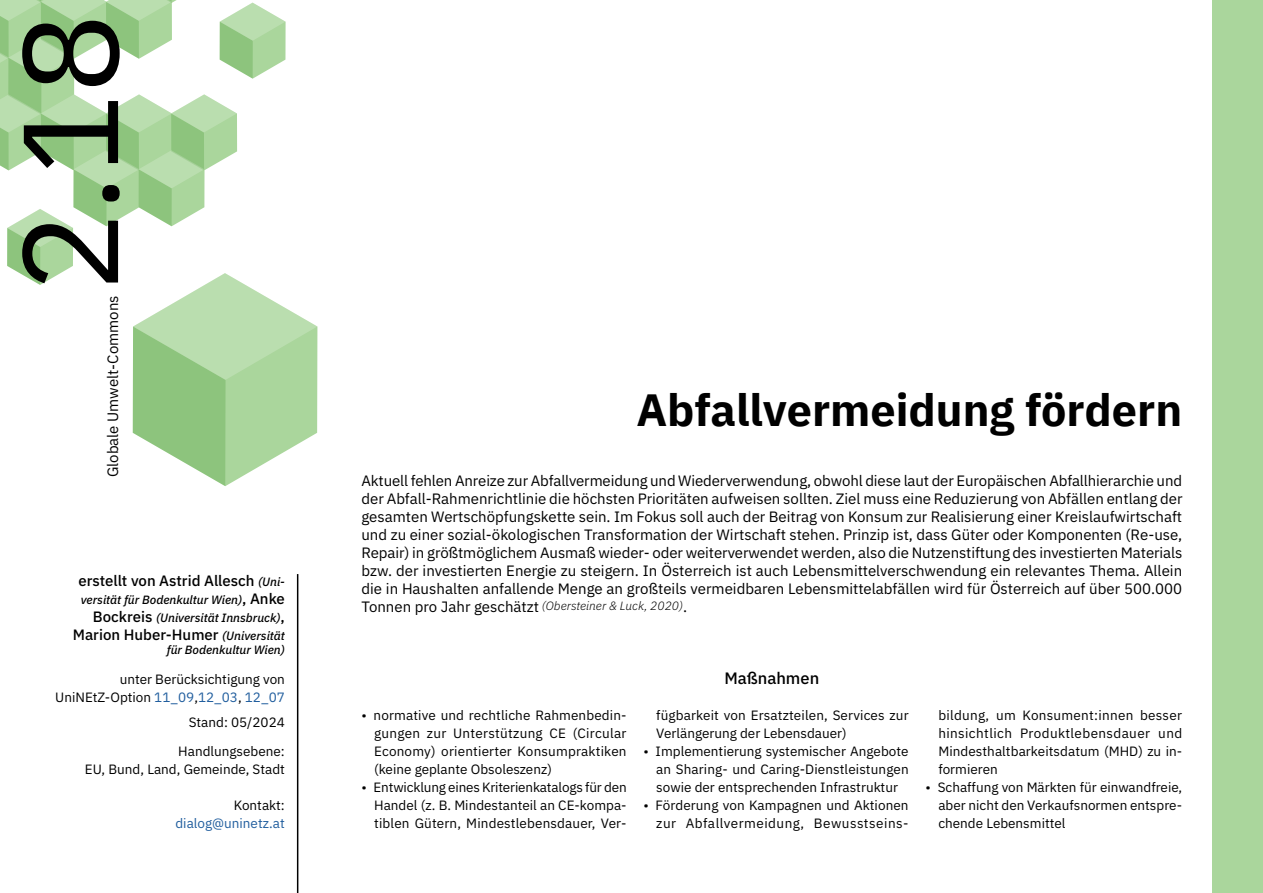
<style>
.page{position:relative;width:1263px;height:893px;background:#fff}
.page>*{position:absolute;margin:0;border:0;box-sizing:border-box;transform-origin:0 0}
.t1{font:135px "IBM Plex Sans";color:#000}
.t2{font:700 45px "IBM Plex Sans";color:#000}
.t3{font:500 16.5px "IBM Plex Sans";color:#000}
.t4{font:15px/18px "IBM Plex Sans";color:#000;text-align:justify}
.t5{font:500 15px "IBM Plex Sans";color:#000}
.t6{font:13.5px/18px "IBM Plex Sans";color:#000}
.t7{font:13.5px/18px "IBM Plex Sans";letter-spacing:.025em;color:#000;text-align:right}
.t8{font:13.5px "IBM Plex Sans";color:#215e9e}
.t9{font:italic 500 12px/18px "IBM Plex Sans";color:#000;text-align:right}
.s1{font-style:italic;font-size:12px}
.s2{font-style:normal;font-size:15px}
.s3{color:#215e9e}
</style>
<div class="page">
<div style="left:1212px;top:0;width:51px;height:893px;background:#aad69c"></div>
<hr style="left:297px;top:574px;width:1px;height:319px;background:#000">
<svg style="left:0;top:0;width:317px;height:486px"></svg>
<h1 class="t1" style="left:-33px;top:293px;width:281px;rotate:-90deg">2.18</h1>
<p class="t4" style="left:103px;top:477px;width:183px;rotate:-90deg">Globale Umwelt-Commons</p>
<p class="t5" style="left:78px;top:569px;width:208px">erstellt von Astrid Allesch <span class="s1">(Uni-</span></p>
<p class="t9" style="left:81px;top:589px;width:206px">versität für Bodenkultur Wien)<span class="s2">, Anke<br>Bockreis</span> (Universität Innsbruck)<span class="s2">,</span></p>
<p class="t5" style="left:73px;top:623px;width:214px">Marion Huber-Humer <span class="s1">(Universität</span></p>
<p class="t9" style="left:167px;top:640px;width:120px">für Bodenkultur Wien)</p>
<p class="t6" style="left:55px;top:669px;width:231px;text-align:right">unter Berücksichtigung von<br>UniNEtZ-Option <span class="s3">11_09</span>,<span class="s3">12_03</span>, <span class="s3">12_07</span></p>
<p class="t6" style="left:178px;top:706px;width:108px;line-height:29.2px;text-align:right">Stand: 05/2024<br>Handlungsebene:</p>
<p class="t6" style="left:85px;top:759px;width:201px">EU, Bund, Land, Gemeinde, Stadt</p>
<p class="t6" style="left:234px;top:795px;width:53px">Kontakt:</p>
<p class="t8" style="left:175px;top:813px;width:111px">dialog@uninetz.at</p>
<h2 class="t2" style="left:636px;top:374px;width:547px">Abfallvermeidung fördern</h2>
<p class="t4" style="left:361px;top:471px;width:823px">Aktuell fehlen Anreize zur Abfallvermeidung und Wiederverwendung, obwohl diese laut der Europäischen Abfallhierarchie und der Abfall-Rahmenrichtlinie die höchsten Prioritäten aufweisen sollten. Ziel muss eine Reduzierung von Abfällen entlang der gesamten Wertschöpfungskette sein. Im Fokus soll auch der Beitrag von Konsum zur Realisierung einer Kreislaufwirtschaft und zu einer sozial-ökologischen Transformation der Wirtschaft stehen. Prinzip ist, dass Güter oder Komponenten (Re-use, Repair) in größtmöglichem Ausmaß wieder- oder weiterverwendet werden, also die Nutzenstiftung des investierten Materials bzw. der investierten Energie zu steigern. In Österreich ist auch Lebensmittelverschwendung ein relevantes Thema. Allein die in Haushalten anfallende Menge an großteils vermeidbaren Lebensmittelabfällen wird für Österreich auf über 500.000<br>Tonnen pro Jahr geschätzt <sup>(Obersteiner</sup> <sup>&amp;</sup> <sup>Luck,</sup> <sup>2020)</sup>.</p>
<p class="t6" style="left:374px;top:705px;width:254px;text-indent:-13px">• normative und rechtliche Rahmenbedin&shy;gungen zur Unterstützung CE (Circular Economy) orientierter Konsumpraktiken (keine geplante Obsoleszenz)</p>
<p class="t6" style="left:374px;top:777px;width:254px;text-indent:-13px">• Entwicklung eines Kriterienkatalogs für den<br>Handel (z. B. Mindestanteil an CE-kompa&shy;tiblen Gütern, Mindestlebensdauer, Ver-</p>
<p class="t3" style="left:724px;top:665px;width:96px">Maßnahmen</p>
<p class="t6" style="left:656px;top:705px;width:254px">fügbarkeit von Ersatzteilen, Services zur<br>Verlängerung der Lebensdauer)</p>
<p class="t6" style="left:656px;top:741px;width:254px;text-align:justify;text-indent:-13px">• Implementierung systemischer Angebote an Sharing- und Caring-Dienstleistungen sowie der entsprechenden Infrastruktur</p>
<p class="t7" style="left:643px;top:795px;width:267px">• Förderung von Kampagnen und Aktionen zur Abfallvermeidung, Bewusstseins-</p>
<p class="t6" style="left:938px;top:705px;width:245px;text-align:justify">bildung, um Konsument:innen besser hinsichtlich Produktlebensdauer und Mindesthaltbarkeitsdatum (MHD) zu in&shy;formieren</p>
<p class="t6" style="left:938px;top:777px;width:245px;text-align:justify;text-indent:-13px">• Schaffung von Märkten für einwandfreie, aber nicht den Verkaufsnormen entspre&shy;chende Lebensmittel</p>
</div>
